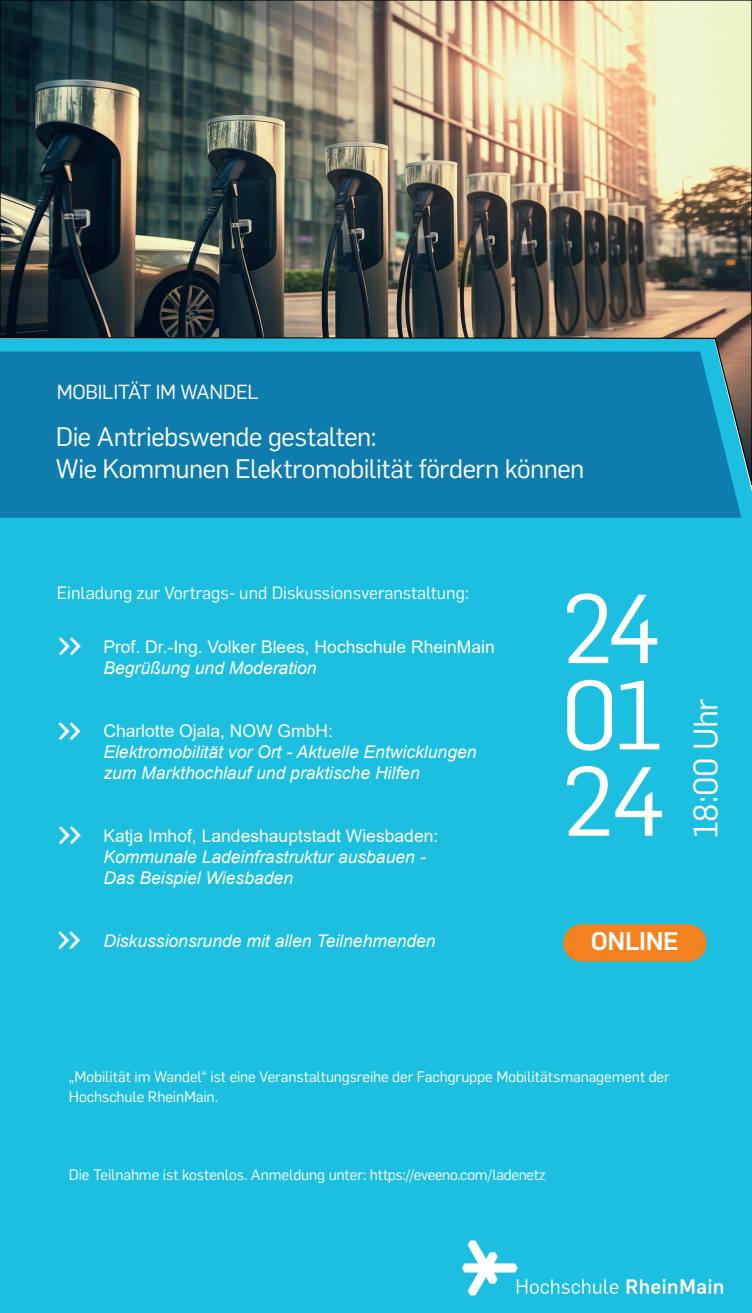
<style>
.page{position:relative;width:752px;height:1313px;background:#fff}
.page>*{position:absolute;margin:0;border:0;box-sizing:border-box;transform-origin:0 0}
.t1{font:95.88px/86.2px "Flama";color:#fff;text-align:justify}
.t2{font:47.38px "Flama";color:#fff}
.t3{font:33.25px "Flama";letter-spacing:-.015em;color:#fff}
.t4{font:26.25px/32.5px "Flama";letter-spacing:-.02em;color:#fff}
.t5{font:500 25px "Flama";letter-spacing:-.015em;color:#fff}
.t6{font:20px "Flama";letter-spacing:-.015em;color:#fff}
.t7{font:italic 17.5px/21px "Arial";color:#fff}
.t8{font:17.5px "Arial";color:#fff}
.t9{font:17.5px "Flama";color:#fff}
.t10{font:15px/20px "Flama";letter-spacing:-.01em;color:#fff}
</style>
<div class="page">
<div style="left:0;top:495px;width:751px;height:23px;background:#0e7dae"></div>
<div style="left:0;top:518px;width:751px;height:794px;background:#1cbfdf"></div>
<img style="left:0;top:0;width:751px;height:495px">
<svg style="left:462px;top:1240px;width:156px;height:55px;background:#43cae4"></svg>
<svg style="left:626px;top:1279px;width:96px;height:14px"></svg>
<div style="left:563px;top:924px;width:143px;height:37px;background:#f58220;border-radius:19px"></div>
<p class="t6" style="left:57px;top:377px;width:203px">MOBILITÄT IM WANDEL</p>
<h3 class="t4" style="left:56px;top:419px;width:530px">Die Antriebswende gestalten:<br>Wie Kommunen Elektromobilität fördern können</h3>
<p class="t9" style="left:57px;top:579px;width:413px">Einladung zur Vortrags- und Diskussionsveranstaltung:</p>
<h2 class="t2" style="left:57px;top:606px;width:28px">»</h2>
<p class="t8" style="left:103px;top:635px;width:392px">Prof. Dr.-Ing. Volker Blees, Hochschule RheinMain</p>
<p class="t7" style="left:103px;top:658px;width:215px">Begrüßung und Moderation</p>
<h2 class="t2" style="left:56px;top:691px;width:28px">»</h2>
<p class="t8" style="left:103px;top:719px;width:231px">Charlotte Ojala, NOW GmbH:</p>
<p class="t7" style="left:103px;top:742px;width:374px">Elektromobilität vor Ort - Aktuelle Entwicklungen zum Markthochlauf und praktische Hilfen</p>
<h2 class="t2" style="left:57px;top:795px;width:28px">»</h2>
<p class="t8" style="left:103px;top:824px;width:336px">Katja Imhof, Landeshauptstadt Wiesbaden:</p>
<p class="t7" style="left:103px;top:847px;width:323px">Kommunale Ladeinfrastruktur ausbauen -<br>Das Beispiel Wiesbaden</p>
<h1 class="t1" style="left:561px;top:581px;width:106px">24<br>01<br>24</h1>
<h3 class="t3" style="left:680px;top:838px;width:141px;rotate:-90deg">18:00 Uhr</h3>
<h2 class="t2" style="left:56px;top:900px;width:28px">»</h2>
<h3 class="t5" style="left:590px;top:922px;width:89px">ONLINE</h3>
<p class="t7" style="left:103px;top:931px;width:334px">Diskussionsrunde mit allen Teilnehmenden</p>
<p class="t10" style="left:69px;top:1065px;width:602px">„Mobilität im Wandel“ ist eine Veranstaltungsreihe der Fachgruppe Mobilitätsmanagement der<br>Hochschule RheinMain.</p>
<p class="t10" style="left:69px;top:1163px;width:478px">Die Teilnahme ist kostenlos. Anmeldung unter: https://eveeno.com/ladenetz</p>
</div>
